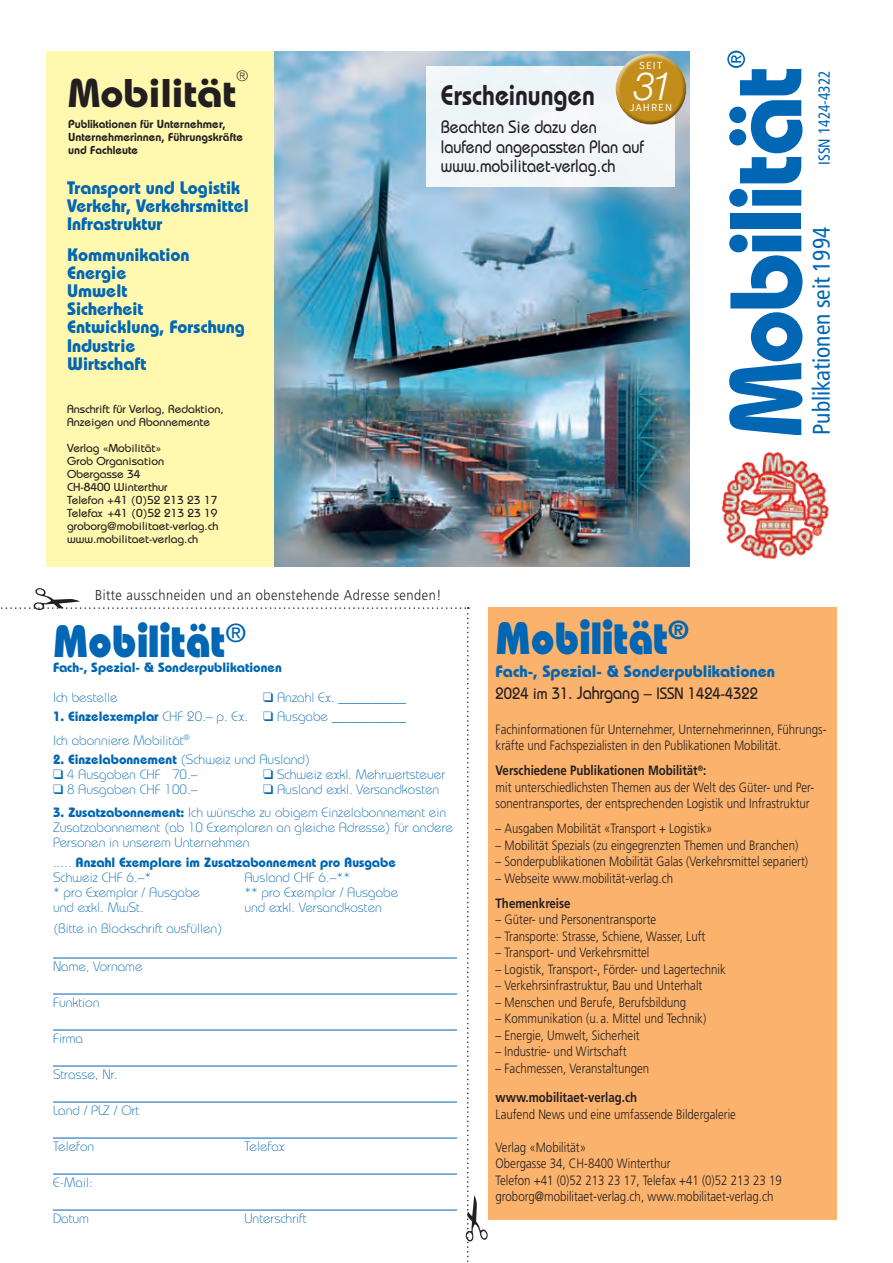
<style>
.page{position:relative;width:893px;height:1263px;background:#fff}
.page>*{position:absolute;margin:0;border:0;box-sizing:border-box;transform-origin:0 0}
.t1{font:800 45px "Bauhaus Std";color:#0166b3;scale:.9 1}
.t2{font:700 40.05px "Bauhaus Std";color:#231f20;scale:1.04 1}
.t3{font:italic 300 39.15px "Helvetica Neue LT Pro";color:#fff}
.t4{font:600 28.5px "Bauhaus Std";color:#231f20;scale:.9 1}
.t5{font:condensed 24px "Frutiger LT Std";color:#0166b3}
.t6{font:700 18px/18px "Bauhaus Std";color:#0166b3}
.t7{font:500 18px/19.5px "Bauhaus Std";color:#231f20;scale:.89 1}
.t8{font:700 16.5px/22.5px "Bauhaus Std";color:#0166b3}
.t9{font:condensed 16.05px "Frutiger LT Std";color:#0166b3}
.t10{font:300 15px "Bauhaus Std";color:#231f20;scale:1.04 1}
.t11{font:300 14.25px "Frutiger LT Std";letter-spacing:.04em;color:#231f20;scale:.9 1}
.t12{font:300 13.5px/16.5px "Frutiger LT Std";color:#231f20;scale:.85 1}
.t13{font:300 13.5px/15px "Bauhaus Std";color:#0166b3}
.t14{font:700 13.5px/15px "Bauhaus Std";color:#0166b3}
.t15{font:700 13.5px "Frutiger LT Std";color:#231f20;scale:.85 1}
.t16{font:500 11.55px/12.9px "Bauhaus Std";color:#231f20;scale:1.04 1}
.t17{font:600 11.55px/12.9px "Bauhaus Std";color:#231f20;scale:1.04 1}
.t18{font:10.8px "Source Sans Pro";letter-spacing:.1em;color:#fff}
.s1{font-weight:700}
.s2{font-weight:300}
.s3{font-weight:500;color:#231f20}
.s4{font-weight:500;font-size:18px;color:#231f20}
</style>
<div class="page">
<div style="left:46px;top:51px;width:229px;height:515px;background:#fff8ae"></div>
<img style="left:274px;top:51px;width:415px;height:515px">
<img style="left:722px;top:452px;width:107px;height:108px">
<svg style="left:729px;top:235px;width:73px;height:199px"></svg>
<div style="left:730px;top:213px;width:71px;height:15px;background:#0166b3"></div>
<svg style="left:729px;top:189px;width:72px;height:18px"></svg>
<svg style="left:727px;top:51px;width:75px;height:132px"></svg>
<div style="left:427px;top:66px;width:248px;height:121px;background:#f2f6f9"></div>
<div style="left:488px;top:607px;width:349px;height:612px;background:#fbb26c"></div>
<div style="left:614px;top:54px;width:71px;height:55px;background:#fff;opacity:.75"></div>
<div style="left:616px;top:65px;width:71px;height:61px;background:#231f20;opacity:.5"></div>
<svg style="left:1px;top:607px;width:469px;height:655px"></svg>
<p class="t10" style="left:236px;top:67px;width:13px">®</p>
<h2 class="t2" style="left:68px;top:68px;width:163px">Mobilität</h2>
<p class="t17" style="left:68px;top:117px;width:170px">Publikationen für Unternehmer,<br>Unternehmerinnen, Führungskräfte und Fachleute</p>
<h3 class="t6" style="left:67px;top:179px;width:183px">Transport und Logistik<br>Verkehr, Verkehrsmittel<br>Infrastruktur</h3>
<h3 class="t6" style="left:67px;top:245px;width:179px">Kommunikation<br>Energie<br>Umwelt<br>Sicherheit<br>Entwicklung, Forschung<br>Industrie<br>Wirtschaft</h3>
<p class="t16" style="left:67px;top:403px;width:152px">Anschrift für Verlag, Redaktion,<br>Anzeigen und Abonnemente</p>
<p class="t16" style="left:67px;top:442px;width:147px">Verlag «Mobilität»<br>Grob Organisation<br>Obergasse 34<br>CH-8400 Winterthur<br>Telefon +41 (0)52 213 23 17<br>Telefax +41 (0)52 213 23 19 groborg@mobilitaet-verlag.ch www.mobilitaet-verlag.ch</p>
<p class="t18" style="left:639px;top:59px;width:25px">SEIT</p>
<p class="t18" style="left:630px;top:101px;width:44px">JAHREN</p>
<h3 class="t3" style="left:633px;top:63px;width:41px">31</h3>
<h3 class="t4" style="left:441px;top:78px;width:173px">Erscheinungen</h3>
<h3 class="t7" style="left:441px;top:117px;width:230px">Beachten Sie dazu den laufend angepassten Plan auf www.mobilitaet-verlag.ch</h3>
<p class="t11" style="left:95px;top:587px;width:386px">Bitte ausschneiden und an obenstehende Adresse senden!</p>
<p class="t9" style="left:815px;top:165px;width:96px;rotate:-90deg">ISSN 1424-4322</p>
<h3 class="t5" style="left:808px;top:435px;width:209px;rotate:-90deg">Publikationen seit 1994</h3>
<h1 class="t1" style="left:53px;top:615px;width:216px">Mobilität<sup>®</sup></h1>
<p class="t14" style="left:53px;top:659px;width:230px">Fach-, Spezial- &amp; Sonderpublikationen</p>
<p class="t13" style="left:53px;top:690px;width:66px">Ich bestelle</p>
<p class="t13" style="left:263px;top:690px;width:145px">❑ Anzahl Ex. __________</p>
<p class="t13" style="left:53px;top:705px;width:355px;line-height:23.5px"><span class="s1">1. Einzelexemplar</span> CHF 20.– p. Ex. ❑ Ausgabe ___________<br>Ich abonniere Mobilität<sup>®</sup></p>
<p class="t13" style="left:53px;top:752px;width:259px"><span class="s1">2. Einzelabonnement</span> (Schweiz und Ausland)</p>
<p class="t13" style="left:53px;top:767px;width:146px">❑ 4 Ausgaben CHF 70.–</p>
<p class="t13" style="left:263px;top:767px;width:184px">❑ Schweiz exkl. Mehrwertsteuer</p>
<p class="t13" style="left:53px;top:782px;width:146px">❑ 8 Ausgaben CHF 100.–</p>
<p class="t13" style="left:263px;top:782px;width:178px">❑ Ausland exkl. Versandkosten</p>
<p class="t13" style="left:53px;top:805px;width:401px"><span class="s1">3. Zusatzabonnement:</span> Ich wünsche zu obigem Einzelabonnement ein<br>Zusatzabonnement (ab 10 Exemplaren an gleiche Adresse) für andere<br>Personen in unserem Unternehmen</p>
<p class="t14" style="left:53px;top:854px;width:344px"><span class="s2">.....</span> Anzahl Exemplare im Zusatzabonnement pro Ausgabe<br><span class="s2">Schweiz CHF 6.–*</span></p>
<p class="t13" style="left:244px;top:869px;width:107px">Ausland CHF 6.–**</p>
<p class="t13" style="left:53px;top:884px;width:149px">* pro Exemplar / Ausgabe</p>
<p class="t13" style="left:244px;top:884px;width:155px">** pro Exemplar / Ausgabe</p>
<p class="t13" style="left:53px;top:899px;width:92px">und exkl. MwSt.</p>
<p class="t13" style="left:244px;top:899px;width:139px">und exkl. Versandkosten</p>
<p class="t13" style="left:53px;top:920px;width:171px">(Bitte in Blockschrift ausfüllen)</p>
<p class="t13" style="left:53px;top:959px;width:91px">Name, Vorname</p>
<p class="t13" style="left:53px;top:995px;width:48px">Funktion</p>
<p class="t13" style="left:53px;top:1031px;width:31px">Firma</p>
<p class="t13" style="left:53px;top:1067px;width:66px">Strasse, Nr.</p>
<p class="t13" style="left:53px;top:1103px;width:88px">Land / PLZ / Ort</p>
<p class="t13" style="left:53px;top:1139px;width:43px">Telefon</p>
<p class="t13" style="left:244px;top:1139px;width:42px">Telefax</p>
<p class="t13" style="left:53px;top:1175px;width:41px">E-Mail:</p>
<p class="t13" style="left:53px;top:1211px;width:38px">Datum</p>
<p class="t13" style="left:244px;top:1211px;width:64px">Unterschrift</p>
<h1 class="t1" style="left:496px;top:612px;width:216px">Mobilität<sup>®</sup></h1>
<p class="t8" style="left:496px;top:659px;width:281px">Fach-, Spezial- &amp; Sonderpublikationen<br><span class="s3">2024 im 31</span><span class="s4">. Jahrgang –</span> <span class="s3">ISSN 1424-4322</span></p>
<p class="t12" style="left:496px;top:721px;width:391px">Fachinformationen für Unternehmer, Unternehmerinnen, Führungs&shy;kräfte und Fachspezialisten in den Publikationen Mobilität.</p>
<p class="t12" style="left:496px;top:763px;width:375px"><span class="s1">Verschiedene Publikationen Mobilität</span><sup>®</sup><span class="s1">:<br></span>mit unterschiedlichsten Themen aus der Welt des Güter- und Per&shy;sonentransportes, der entsprechenden Logistik und Infrastruktur</p>
<p class="t12" style="left:496px;top:821px;width:257px">– Ausgaben Mobilität «Transport + Logistik»</p>
<p class="t12" style="left:496px;top:837px;width:358px">– Mobilität Spezials (zu eingegrenzten Themen und Branchen)</p>
<p class="t12" style="left:496px;top:854px;width:369px">– Sonderpublikationen Mobilität Galas (Verkehrsmittel separiert)</p>
<p class="t12" style="left:496px;top:870px;width:211px">– Webseite www.mobilität-verlag.ch</p>
<p class="t15" style="left:496px;top:895px;width:90px">Themenkreise</p>
<p class="t12" style="left:496px;top:911px;width:191px">– Güter- und Personentransporte</p>
<p class="t12" style="left:496px;top:928px;width:248px">– Transporte: Strasse, Schiene, Wasser, Luft</p>
<p class="t12" style="left:496px;top:944px;width:183px">– Transport- und Verkehrsmittel</p>
<p class="t12" style="left:496px;top:961px;width:272px">– Logistik, Transport-, Förder- und Lagertechnik</p>
<p class="t12" style="left:496px;top:977px;width:245px">– Verkehrsinfrastruktur, Bau und Unterhalt</p>
<p class="t12" style="left:496px;top:994px;width:226px">– Menschen und Berufe, Berufsbildung</p>
<p class="t12" style="left:496px;top:1010px;width:249px">– Kommunikation (u.a. Mittel und Technik)</p>
<p class="t12" style="left:496px;top:1027px;width:171px">– Energie, Umwelt, Sicherheit</p>
<p class="t12" style="left:496px;top:1043px;width:156px">– Industrie- und Wirtschaft</p>
<p class="t12" style="left:496px;top:1060px;width:182px">– Fachmessen, Veranstaltungen</p>
<p class="t15" style="left:496px;top:1089px;width:168px">www.mobilitaet-verlag.ch</p>
<p class="t12" style="left:496px;top:1106px;width:284px">Laufend News und eine umfassende Bildergalerie</p>
<p class="t12" style="left:496px;top:1139px;width:338px">Verlag «Mobilität»<br>Obergasse 34, CH-8400 Winterthur<br>Telefon +41 (0)52 213 23 17, Telefax +41 (0)52 213 23 19 groborg@mobilitaet-verlag.ch, www.mobilitaet-verlag.ch</p>
</div>
